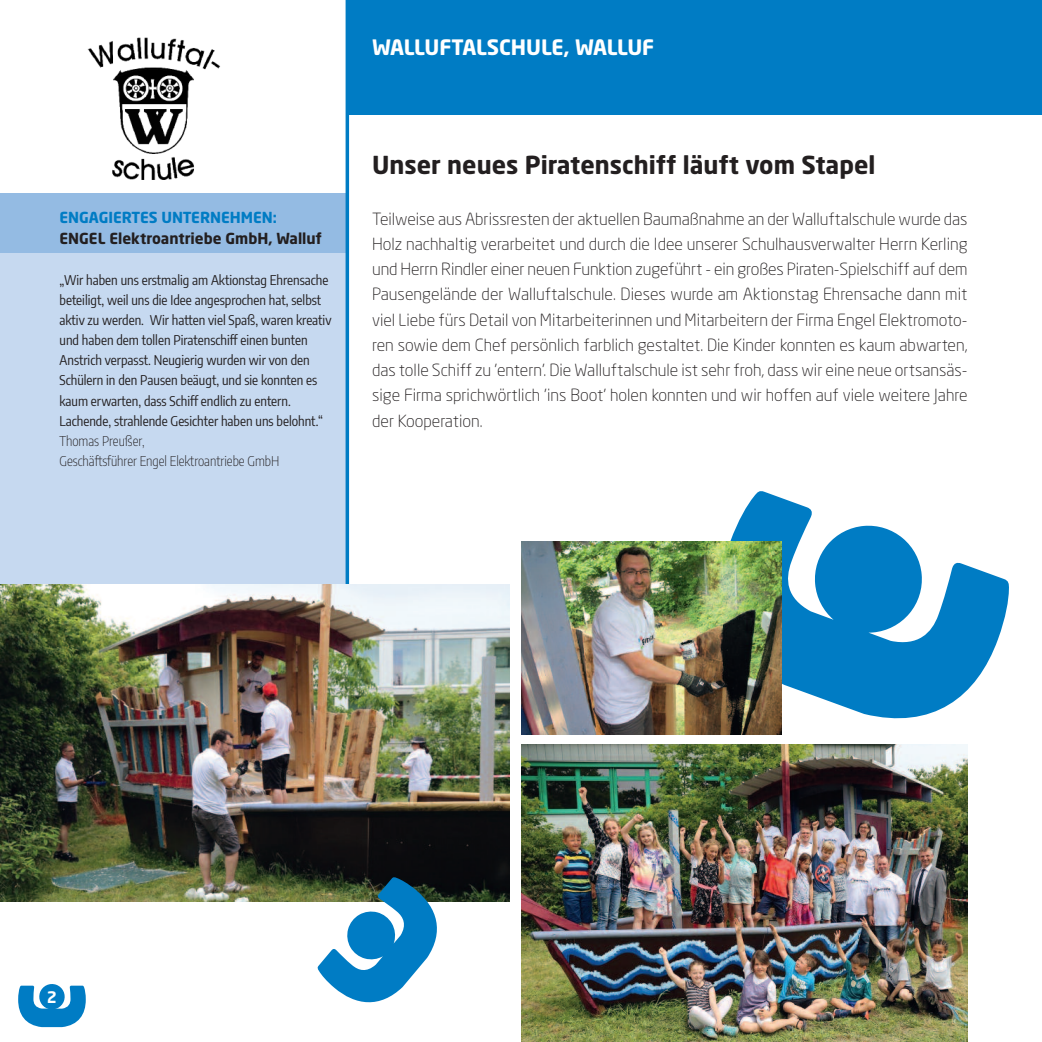
<style>
.page{position:relative;width:1042px;height:1042px;background:#fff}
.page>*{position:absolute;margin:0;border:0;box-sizing:border-box;transform-origin:0 0}
.t1{font:700 24.5px "Neo Sans";color:#231f20}
.t2{font:700 21px "Neo Sans";letter-spacing:-.02em;color:#fff}
.t3{font:300 16.62px/25.2px "Neo Sans";color:#231f20;text-align:justify}
.t4{font:700 15.75px "Neo Sans";color:#fff}
.t5{font:700 15.05px "Neo Sans";color:#231f20}
.t6{font:700 15.05px "Neo Sans";color:#007cc4}
.t7{font:13.47px/20.1px "Encode Sans Condensed";color:#231f20}
.t8{font:200 13.47px/20.1px "Encode Sans Condensed";color:#231f20}
</style>
<div class="page">
<svg style="left:730px;top:491px;width:279px;height:228px;fill:#007cc4"></svg>
<div style="left:0;top:242px;width:347px;height:376px;background:#c6d9f0"></div>
<div style="left:0;top:193px;width:347px;height:60px;background:#94bbe3"></div>
<svg style="left:345px;top:0;width:4px;height:584px;background:#218ccb"></svg>
<div style="left:347px;top:0;width:695px;height:114px;background:#007cc4"></div>
<img style="left:87px;top:37px;width:133px;height:143px">
<img style="left:0;top:584px;width:509px;height:317px">
<img style="left:521px;top:541px;width:261px;height:193px">
<img style="left:521px;top:744px;width:446px;height:298px">
<svg style="left:18px;top:984px;width:68px;height:43px"></svg>
<svg style="left:317px;top:877px;width:127px;height:126px"></svg>
<p class="t6" style="left:60px;top:211px;width:219px">ENGAGIERTES UNTERNEHMEN:</p>
<p class="t5" style="left:60px;top:232px;width:264px">ENGEL Elektroantriebe GmbH, Walluf</p>
<p class="t7" style="left:60px;top:269px;width:273px">„Wir haben uns erstmalig am Aktionstag Ehrensache beteiligt, weil uns die Idee angesprochen hat, selbst aktiv zu werden. Wir hatten viel Spaß, waren kreativ und haben dem tollen Piratenschiff einen bunten Anstrich verpasst. Neugierig wurden wir von den Schülern in den Pausen beäugt, und sie konnten es kaum erwarten, dass Schiff endlich zu entern.<br>Lachende, strahlende Gesichter haben uns belohnt.“</p>
<p class="t8" style="left:60px;top:430px;width:221px">Thomas Preußer,<br>Geschäftsführer Engel Elektroantriebe GmbH</p>
<p class="t2" style="left:372px;top:39px;width:284px">WALLUFTALSCHULE, WALLUF</p>
<h1 class="t1" style="left:372px;top:156px;width:505px">Unser neues Piratenschiff läuft vom Stapel</h1>
<p class="t3" style="left:372px;top:208px;width:597px">Teilweise aus Abrissresten der aktuellen Baumaßnahme an der Walluftalschule wurde das Holz nachhaltig verarbeitet und durch die Idee unserer Schulhausverwalter Herrn Kerling und Herrn Rindler einer neuen Funktion zugeführt - ein großes Piraten-Spielschiff auf dem Pausengelände der Walluftalschule. Dieses wurde am Aktionstag Ehrensache dann mit viel Liebe fürs Detail von Mitarbeiterinnen und Mitarbeitern der Firma Engel Elektromoto&shy;ren sowie dem Chef persönlich farblich gestaltet. Die Kinder konnten es kaum abwarten, das tolle Schiff zu 'entern'. Die Walluftalschule ist sehr froh, dass wir eine neue ortsansäs&shy;sige Firma sprichwörtlich 'ins Boot' holen konnten und wir hoffen auf viele weitere Jahre der Kooperation.</p>
<p class="t4" style="left:47px;top:990px;width:12px">2</p>
</div>
